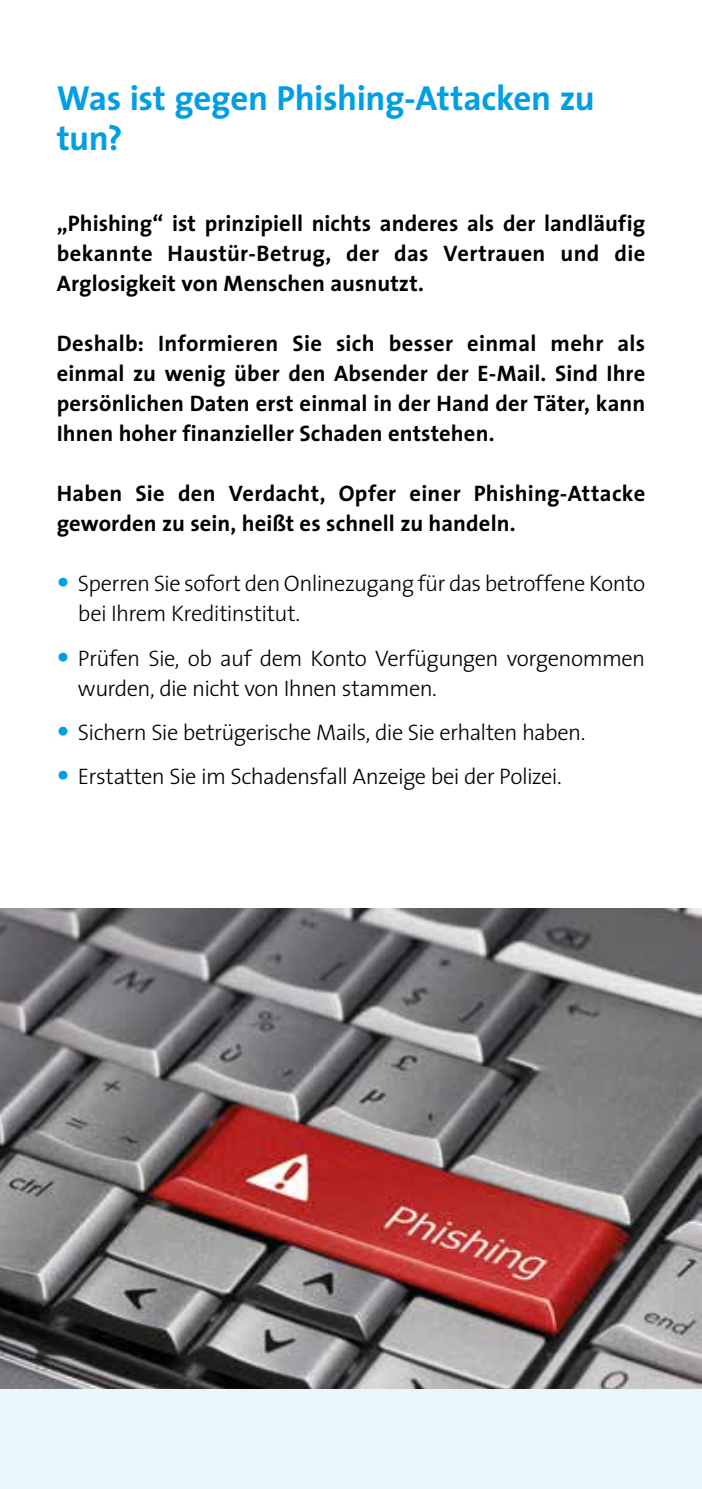
<style>
.page{position:relative;width:702px;height:1489px;background:#fff}
.page>*{position:absolute;margin:0;border:0;box-sizing:border-box;transform-origin:0 0}
.t1{font:700 35px/40px "The Sans";letter-spacing:-.01em;color:#009fe3}
.t2{font:700 22.5px/30px "The Sans";letter-spacing:.005em;color:#000;text-align:justify}
.t3{font:300 22.5px/30px "The Sans";letter-spacing:-.025em;color:#000}
.s1{font-weight:700;font-size:30px;color:#009fe3}
</style>
<div class="page">
<img style="left:0;top:908px;width:702px;height:481px">
<div style="left:0;top:1389px;width:702px;height:99px;background:#eaf6fe"></div>
<h1 class="t1" style="left:57px;top:79px;width:539px">Was ist gegen Phishing-Attacken zu tun?</h1>
<p class="t2" style="left:57px;top:209px;width:590px">„Phishing“ ist prinzipiell nichts anderes als der landläufig bekannte Haustür-Betrug, der das Vertrauen und die Arglosigkeit von Menschen ausnutzt.</p>
<p class="t2" style="left:57px;top:329px;width:590px">Deshalb: Informieren Sie sich besser einmal mehr als einmal zu wenig über den Absender der E-Mail. Sind Ihre persönlichen Daten erst einmal in der Hand der Täter, kann Ihnen hoher finanzieller Schaden entstehen.</p>
<p class="t2" style="left:57px;top:479px;width:590px">Haben Sie den Verdacht, Opfer einer Phishing-Attacke geworden zu sein, heißt es schnell zu handeln.</p>
<p class="t3" style="left:78px;top:569px;width:568px;text-indent:-21px"><span class="s1">•</span> Sperren Sie sofort den Onlinezugang für das betroffene Konto bei Ihrem Kreditinstitut.</p>
<p class="t3" style="left:78px;top:643px;width:568px;text-indent:-21px"><span class="s1">•</span> Prüfen Sie, ob auf dem Konto Verfügungen vorgenommen wurden, die nicht von Ihnen stammen.</p>
<p class="t3" style="left:57px;top:717px;width:530px"><span class="s1">•</span> Sichern Sie betrügerische Mails, die Sie erhalten haben.</p>
<p class="t3" style="left:57px;top:761px;width:506px"><span class="s1">•</span> Erstatten Sie im Schadensfall Anzeige bei der Polizei.</p>
</div>
